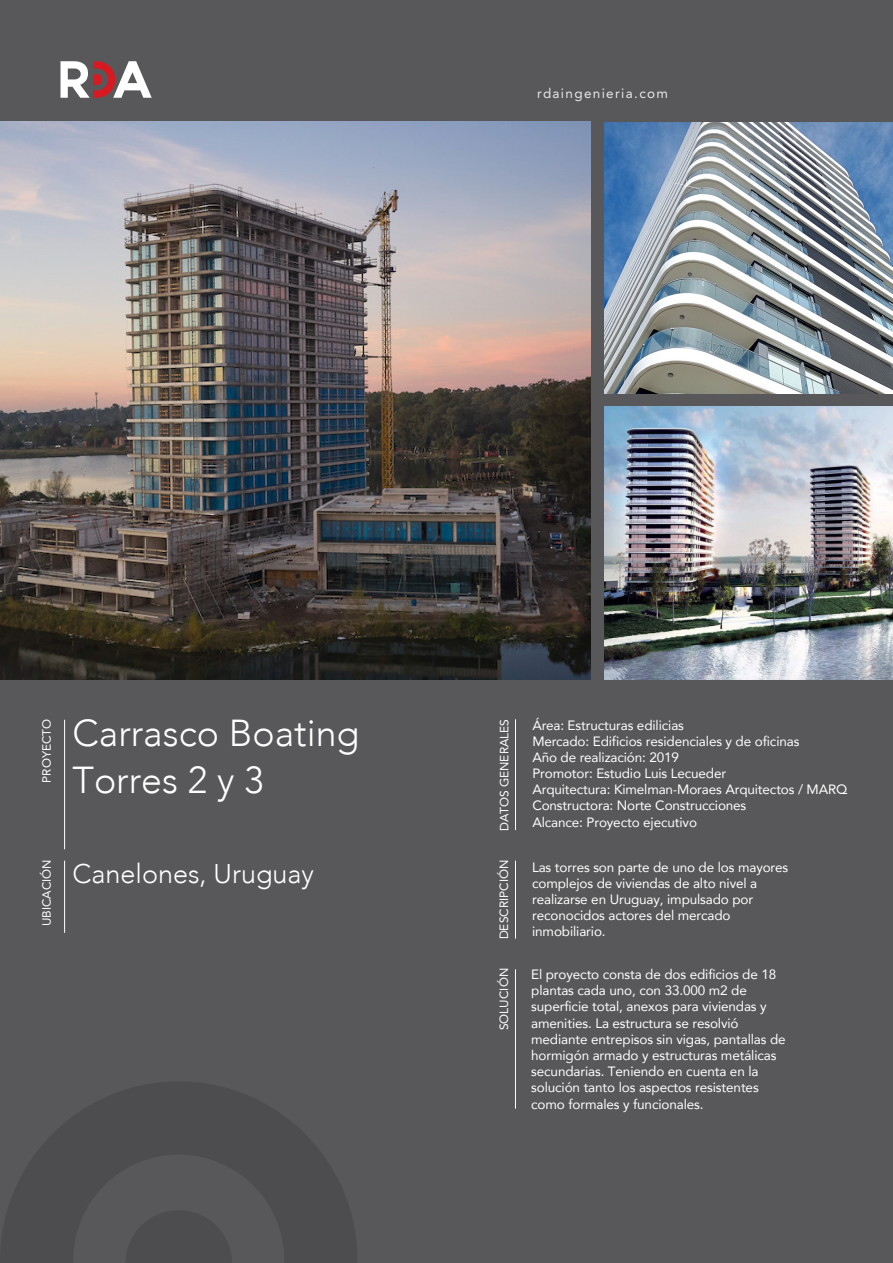
<style>
.page{position:relative;width:893px;height:1263px;background:#58585a}
.page>*{position:absolute;margin:0;border:0;box-sizing:border-box;transform-origin:0 0}
.t1{font:300 37.5px/46.5px "Avenir";color:#fff}
.t2{font:300 27px "Avenir";color:#fff}
.t3{font:13.5px/16.2px "Avenir";letter-spacing:-.01em;color:#fff}
.t4{font:13.5px "Avenir LT Std";letter-spacing:.1em;color:#e7e8e8}
.t5{font:12px "Avenir";color:#fff}
</style>
<div class="page">
<svg style="left:60px;top:61px;width:92px;height:37px"></svg>
<svg style="left:1px;top:1082px;width:356px;height:181px"></svg>
<hr style="left:64px;top:720px;width:1px;height:129px;background:#fff">
<hr style="left:64px;top:861px;width:1px;height:72px;background:#fff">
<hr style="left:515px;top:861px;width:1px;height:78px;background:#fff">
<hr style="left:515px;top:969px;width:1px;height:139px;background:#fff">
<hr style="left:515px;top:719px;width:1px;height:111px;background:#fff">
<img style="left:0;top:122px;width:591px;height:557px">
<img style="left:605px;top:122px;width:288px;height:272px">
<img style="left:605px;top:407px;width:288px;height:272px">
<p class="t4" style="left:537px;top:85px;width:132px">rdaingenieria.com</p>
<p class="t5" style="left:37px;top:783px;width:66px;rotate:-90deg">PROYECTO</p>
<h1 class="t1" style="left:72px;top:710px;width:288px">Carrasco Boating<br>Torres 2 y 3</h1>
<p class="t5" style="left:37px;top:926px;width:68px;rotate:-90deg">UBICACIÓN</p>
<h2 class="t2" style="left:72px;top:858px;width:243px">Canelones, Uruguay</h2>
<p class="t5" style="left:495px;top:830px;width:113px;rotate:-90deg">DATOS GENERALES</p>
<p class="t5" style="left:494px;top:939px;width:81px;rotate:-90deg">DESCRIPCIÓN</p>
<p class="t5" style="left:494px;top:1030px;width:64px;rotate:-90deg">SOLUCIÓN</p>
<p class="t3" style="left:532px;top:717px;width:317px">Área: Estructuras edilicias<br>Mercado: Edificios residenciales y de oficinas<br>Año de realización: 2019<br>Promotor: Estudio Luis Lecueder<br>Arquitectura: Kimelman-Moraes Arquitectos / MARQ Constructora: Norte Construcciones<br>Alcance: Proyecto ejecutivo</p>
<p class="t3" style="left:532px;top:858px;width:258px">Las torres son parte de uno de los mayores complejos de viviendas de alto nivel a realizarse en Uruguay, impulsado por reconocidos actores del mercado</p>
<p class="t3" style="left:532px;top:923px;width:75px">inmobiliario.</p>
<p class="t3" style="left:531px;top:966px;width:256px">El proyecto consta de dos edificios de 18 plantas cada uno, con 33.000 m2 de superficie total, anexos para viviendas y amenities. La estructura se resolvió mediante entrepisos sin vigas, pantallas de hormigón armado y estructuras metálicas secundarias. Teniendo en cuenta en la solución tanto los aspectos resistentes como formales y funcionales.</p>
</div>
